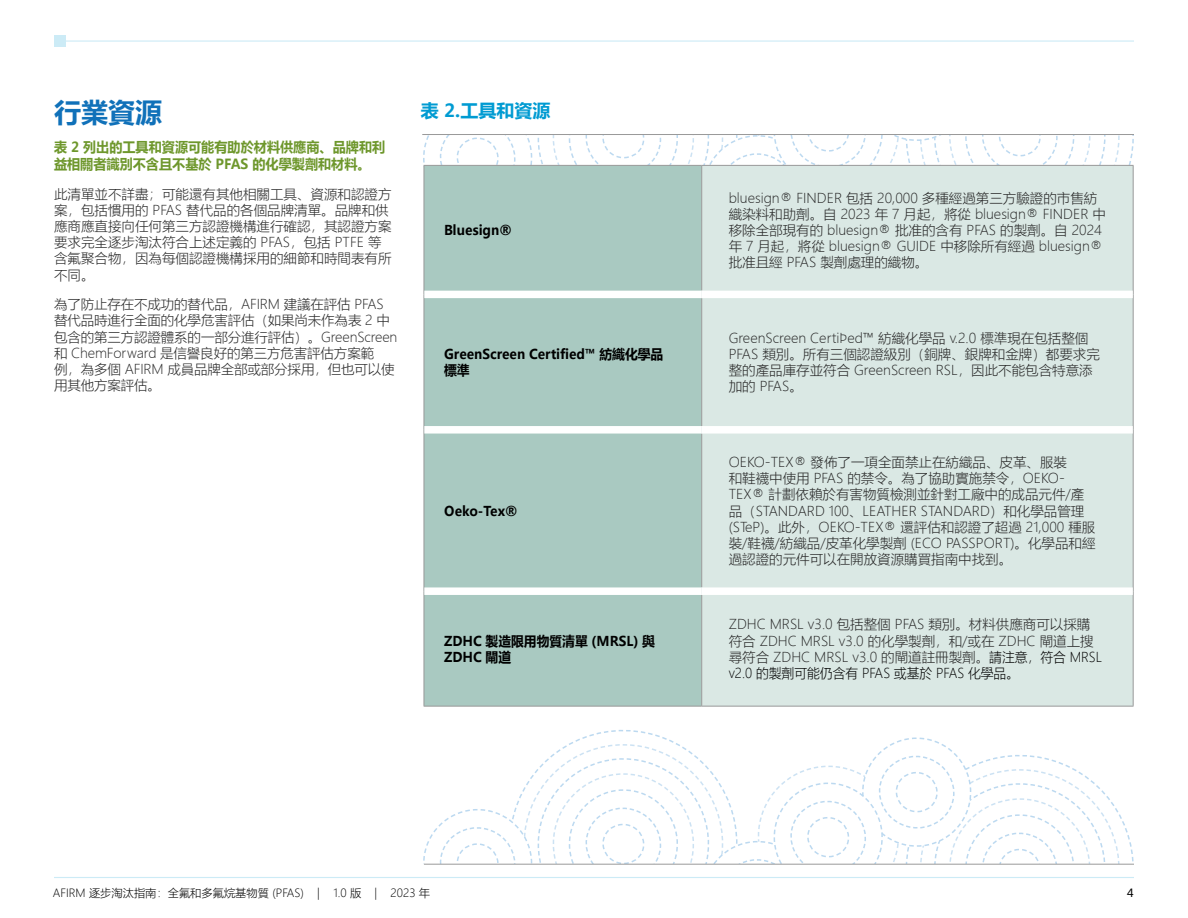
<style>
.page{position:relative;width:1188px;height:918px;background:#fff}
.page>*{position:absolute;margin:0;border:0;box-sizing:border-box;transform-origin:0 0}
.t1{font:700 27px "Microsoft Ya Hei";color:#1071b9}
.t2{font:700 18px "Microsoft Ya Hei";color:#009bd2}
.t3{font:700 13.8px/16.6px "Microsoft Ya Hei";color:#6e972c;scale:.95 1}
.t4{font:300 13.5px/16.2px "Microsoft Ya Hei";color:#262626}
.t5{font:700 13.5px/16.2px "Microsoft Ya Hei";color:#000;scale:.95 1}
.t6{font:300 11.25px "Microsoft Ya Hei";color:#000}
.t7{font:11.25px "Microsoft Ya Hei";color:#000}
.s1{color:#000}
</style>
<div class="page">
<svg style="left:423px;top:135px;width:711px;height:126px"></svg>
<svg style="left:423px;top:729px;width:711px;height:135px"></svg>
<div style="left:425px;top:166px;width:276px;height:540px;background:#a9c9c1"></div>
<div style="left:702px;top:166px;width:431px;height:540px;background:#dae8e4"></div>
<hr style="left:424px;top:166px;width:1px;height:128px;background:#999">
<hr style="left:701px;top:166px;width:1px;height:125px;background:#999">
<hr style="left:1133px;top:166px;width:1px;height:128px;background:#999">
<hr style="left:424px;top:294px;width:1px;height:136px;background:#999">
<hr style="left:701px;top:298px;width:1px;height:128px;background:#999">
<hr style="left:1133px;top:294px;width:1px;height:136px;background:#999">
<hr style="left:424px;top:430px;width:1px;height:161px;background:#999">
<hr style="left:701px;top:434px;width:1px;height:153px;background:#999">
<hr style="left:1133px;top:430px;width:1px;height:161px;background:#999">
<hr style="left:424px;top:591px;width:1px;height:115px;background:#999">
<hr style="left:701px;top:595px;width:1px;height:111px;background:#999">
<hr style="left:1133px;top:591px;width:1px;height:115px;background:#999">
<div style="left:424px;top:291px;width:278px;height:7px;background:#fff"></div>
<div style="left:702px;top:291px;width:431px;height:7px;background:#fff"></div>
<div style="left:424px;top:426px;width:278px;height:8px;background:#fff"></div>
<div style="left:702px;top:426px;width:431px;height:8px;background:#fff"></div>
<div style="left:424px;top:587px;width:278px;height:8px;background:#fff"></div>
<div style="left:702px;top:587px;width:431px;height:8px;background:#fff"></div>
<hr style="left:424px;top:165px;width:278px;height:1px;background:#999">
<hr style="left:702px;top:165px;width:432px;height:1px;background:#999">
<hr style="left:424px;top:706px;width:278px;height:1px;background:#999">
<hr style="left:702px;top:706px;width:432px;height:1px;background:#999">
<hr style="left:422px;top:134px;width:712px;height:1px;background:#999">
<hr style="left:424px;top:864px;width:710px;height:1px;background:#999">
<hr style="left:54px;top:877px;width:1080px;height:1px;background:#ccebf6">
<hr style="left:60px;top:40px;width:1074px;height:2px;background:#ccebf6">
<div style="left:54px;top:35px;width:11px;height:12px;background:#ccebf6"></div>
<h1 class="t1" style="left:54px;top:94px;width:109px">行業資源</h1>
<p class="t3" style="left:54px;top:138px;width:350px">表 2 列出的工具和資源可能有助於材料供應商、品牌和利益相關者識別不含且不基於 PFAS 的化學製劑和材料。</p>
<p class="t4" style="left:54px;top:185px;width:339px">此清單並不詳盡；可能還有其他相關工具、資源和認證方案，包括慣用的 PFAS 替代品的各個品牌清單。品牌和供應商應直接向任何第三方認證機構進行確認，其認證方案要求完全逐步淘汰符合上述定義的 PFAS，包括 PTFE 等含氟聚合物，因為每個認證機構採用的細節和時間表有所不同。</p>
<p class="t4" style="left:54px;top:296px;width:345px">為了防止存在不成功的替代品，AFIRM 建議在評估 PFAS替代品時進行全面的化學危害評估（如果尚未作為表 2 中包含的第三方認證體系的一部分進行評估）。GreenScreen和 ChemForward 是信譽良好的第三方危害評估方案範<br>例，為多個 AFIRM 成員品牌全部或部分採用，但也可以使用其他方案評估。</p>
<h2 class="t2" style="left:421px;top:98px;width:131px">表 2.工具和資源</h2>
<p class="t5" style="left:444px;top:222px;width:72px">Bluesign®</p>
<p class="t5" style="left:444px;top:346px;width:232px">GreenScreen Certified™ 紡織化學品標準</p>
<p class="t5" style="left:444px;top:502px;width:78px">Oeko-Tex®</p>
<p class="t5" style="left:444px;top:632px;width:223px">ZDHC 製造限用物質清單 (MRSL) 與<br>ZDHC 閘道</p>
<p class="t4" style="left:729px;top:189px;width:379px">bluesign® FINDER 包括 20,000 多種經過第三方驗證的市售紡織染料和助劑。自 2023 年 7 月起，將從 bluesign® FINDER 中移除全部現有的 bluesign® 批准的含有 PFAS 的製劑。自 2024年 7 月起，將從 bluesign® GUIDE 中移除所有經過 bluesign®批准且經 PFAS 製劑處理的織物。</p>
<p class="t4" style="left:729px;top:330px;width:373px">GreenScreen Certified™ 紡織化學品 v.2.0 標準現在包括整個<br>PFAS 類別。所有三個認證級別（銅牌、銀牌和金牌）都要求完整的產品庫存並符合 GreenScreen RSL，因此不能包含特意添加的 PFAS。</p>
<p class="t4" style="left:729px;top:454px;width:368px">OEKO-TEX® 發佈了一項全面禁止在紡織品、皮革、服裝<br>和鞋襪中使用 PFAS 的禁令。為了協助實施禁令，OEKO-TEX® 計劃依賴於有害物質檢測並針對工廠中的成品元件/產品（STANDARD 100、LEATHER STANDARD）和化學品管理(STeP)。此外，OEKO-TEX® 還評估和認證了超過 21,000 種服裝/鞋襪/紡織品/皮革化學製劑 (ECO PASSPORT)。化學品和經過認證的元件可以在開放資源購買指南中找到。</p>
<p class="t4" style="left:729px;top:616px;width:375px">ZDHC MRSL v3.0 包括整個 PFAS 類別。材料供應商可以採購符合 ZDHC MRSL v3.0 的化學製劑，和/或在 ZDHC 閘道上搜尋符合 ZDHC MRSL v3.0 的閘道註冊製劑。<span class="s1">請注意，符合 MRSL v2.0 的製劑可能仍含有 PFAS 或基於 PFAS 化學品。</span></p>
<p class="t6" style="left:53px;top:886px;width:379px">AFIRM 逐步淘汰指南：全氟和多氟烷基物質 (PFAS) | 1.0 版 | 2023 年</p>
<p class="t7" style="left:1127px;top:886px;width:8px">4</p>
</div>
